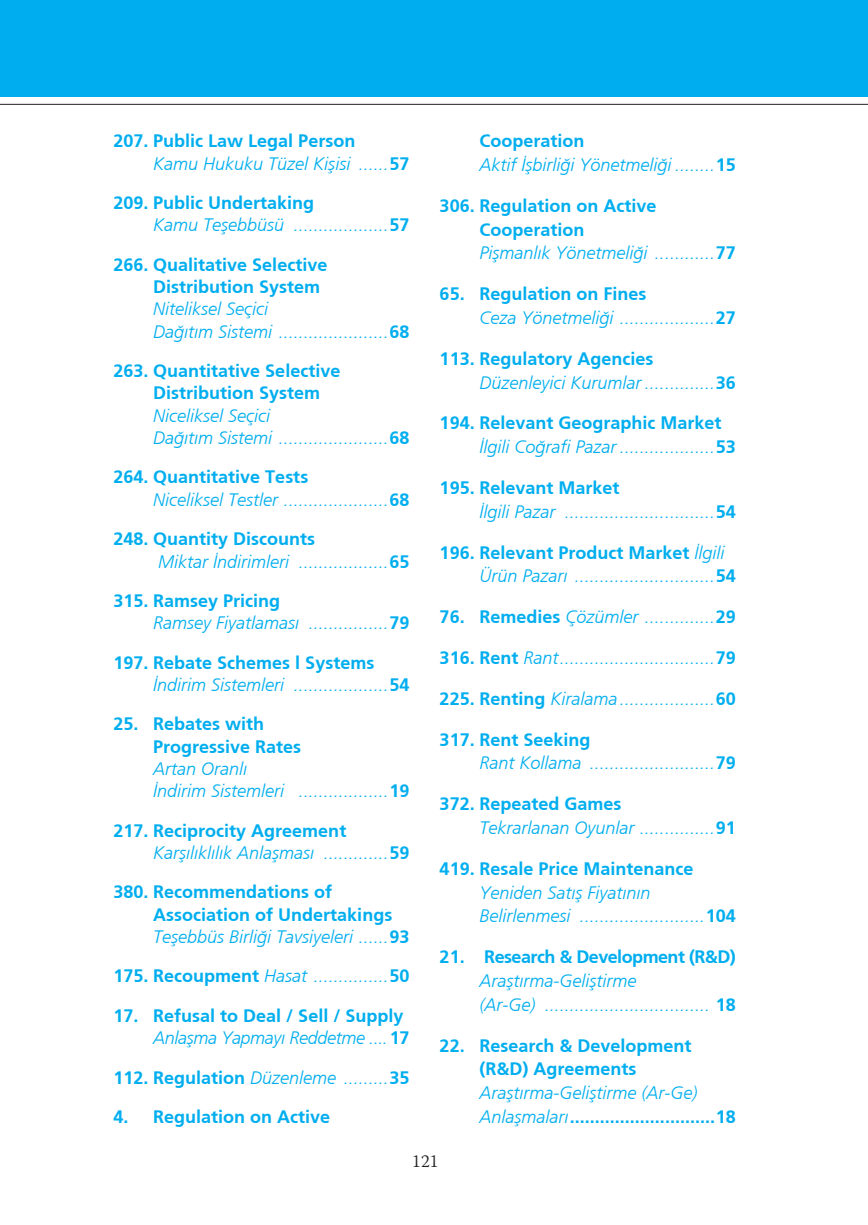
<style>
.page{position:relative;width:868px;height:1225px;background:#fff}
.page>*{position:absolute;margin:0;border:0;box-sizing:border-box;transform-origin:0 0}
.t1{font:italic 300 18px/23.8px "Frutiger";color:#00aeef}
.t2{font:700 18px/22.4px "Frutiger";color:#00aeef}
.t3{font:700 18px "Frutiger";letter-spacing:-.03em;color:#00aeef}
.t4{font:300 18px "Warnock Pro";color:#231f20}
.s1{font-weight:700;font-style:normal}
.s2{font-weight:300;font-style:italic}
</style>
<div class="page">
<div style="left:0;top:0;width:867px;height:96px;background:#00aeef"></div>
<hr style="left:0;top:104px;width:867px;height:1px;background:#231f20">
<p class="t1" style="left:153px;top:130px;width:258px;line-height:22.4px;text-indent:-40px"><span class="s1">207. Public Law Legal Person<br></span>Kamu Hukuku Tüzel Kişisi ......<span class="s1">57</span></p>
<p class="t1" style="left:153px;top:191px;width:258px;line-height:22.4px;text-indent:-40px"><span class="s1">209. Public Undertaking<br></span>Kamu Teşebbüsü ...................<span class="s1">57</span></p>
<p class="t2" style="left:153px;top:253px;width:176px;text-indent:-40px">266. Qualitative Selective<br>Distribution System</p>
<p class="t1" style="left:153px;top:298px;width:258px;line-height:22.4px">Niteliksel Seçici<br>Dağıtım Sistemi ......................<span class="s1">68</span></p>
<p class="t2" style="left:153px;top:359px;width:189px;text-indent:-40px">263. Quantitative Selective<br>Distribution System</p>
<p class="t1" style="left:153px;top:404px;width:258px;line-height:22.4px">Niceliksel Seçici<br>Dağıtım Sistemi ......................<span class="s1">68</span></p>
<p class="t1" style="left:153px;top:466px;width:258px;line-height:22.4px;text-indent:-40px"><span class="s1">264. Quantitative Tests<br></span>Niceliksel Testler .....................<span class="s1">68</span></p>
<p class="t1" style="left:158px;top:528px;width:253px;line-height:22.4px;text-indent:-45px"><span class="s1">248. Quantity Discounts<br></span>Miktar İndirimleri ..................<span class="s1">65</span></p>
<p class="t1" style="left:153px;top:589px;width:258px;line-height:22.4px;text-indent:-40px"><span class="s1">315. Ramsey Pricing<br></span>Ramsey Fiyatlaması ................<span class="s1">79</span></p>
<p class="t1" style="left:153px;top:651px;width:258px;line-height:22.4px;text-indent:-40px"><span class="s1">197. Rebate Schemes l Systems<br></span>İndirim Sistemleri ...................<span class="s1">54</span></p>
<p class="t2" style="left:153px;top:712px;width:150px;text-indent:-40px">25. Rebates with<br>Progressive Rates</p>
<p class="t1" style="left:153px;top:757px;width:258px;line-height:22.4px">Artan Oranlı<br>İndirim Sistemleri ..................<span class="s1">19</span></p>
<p class="t1" style="left:153px;top:819px;width:258px;line-height:22.4px;text-indent:-40px"><span class="s1">217. Reciprocity Agreement<br></span>Karşılıklılık Anlaşması .............<span class="s1">59</span></p>
<p class="t2" style="left:153px;top:881px;width:258px;text-indent:-40px">380. Recommendations of<br>Association of Undertakings<br><span class="s2">Teşebbüs Birliği Tavsiyeleri ......</span>93</p>
<p class="t1" style="left:113px;top:964px;width:297px"><span class="s1">175. Recoupment</span> Hasat ...............<span class="s1">50</span></p>
<p class="t2" style="left:153px;top:1004px;width:258px;text-indent:-40px">17. Refusal to Deal / Sell / Supply<br><span class="s2">Anlaşma Yapmayı Reddetme ....</span>17</p>
<p class="t1" style="left:113px;top:1065px;width:297px"><span class="s1">112. Regulation</span> Düzenleme .........<span class="s1">35</span></p>
<p class="t2" style="left:113px;top:1105px;width:218px">4. Regulation on Active</p>
<p class="t1" style="left:479px;top:129px;width:258px"><span class="s1">Cooperation<br></span>Aktif İşbirliği Yönetmeliği ........<span class="s1">15</span></p>
<p class="t2" style="left:479px;top:193px;width:258px;line-height:23.8px;text-indent:-40px">306. Regulation on Active<br>Cooperation<br><span class="s2">Pişmanlık Yönetmeliği ............</span>77</p>
<p class="t1" style="left:479px;top:282px;width:258px;text-indent:-40px"><span class="s1">65. Regulation on Fines<br></span>Ceza Yönetmeliği ...................<span class="s1">27</span></p>
<p class="t1" style="left:479px;top:347px;width:258px;text-indent:-40px"><span class="s1">113. Regulatory Agencies<br></span>Düzenleyici Kurumlar ..............<span class="s1">36</span></p>
<p class="t1" style="left:479px;top:411px;width:258px;text-indent:-40px"><span class="s1">194. Relevant Geographic Market<br></span>İlgili Coğrafi Pazar ...................<span class="s1">53</span></p>
<p class="t1" style="left:479px;top:476px;width:258px;text-indent:-40px"><span class="s1">195. Relevant Market<br></span>İlgili Pazar ..............................<span class="s1">54</span></p>
<p class="t1" style="left:479px;top:540px;width:258px;text-indent:-40px"><span class="s1">196. Relevant Product Market</span> İlgili<br>Ürün Pazarı ............................<span class="s1">54</span></p>
<p class="t1" style="left:439px;top:605px;width:297px"><span class="s1">76. Remedies</span> Çözümler ..............<span class="s1">29</span></p>
<p class="t1" style="left:439px;top:646px;width:297px"><span class="s1">316. Rent</span> Rant...............................<span class="s1">79</span></p>
<p class="t1" style="left:439px;top:686px;width:297px"><span class="s1">225. Renting</span> Kiralama ...................<span class="s1">60</span></p>
<p class="t1" style="left:479px;top:727px;width:258px;text-indent:-40px"><span class="s1">317. Rent Seeking<br></span>Rant Kollama .........................<span class="s1">79</span></p>
<p class="t1" style="left:479px;top:792px;width:258px;text-indent:-40px"><span class="s1">372. Repeated Games<br></span>Tekrarlanan Oyunlar ...............<span class="s1">91</span></p>
<p class="t2" style="left:439px;top:857px;width:255px">419. Resale Price Maintenance</p>
<p class="t1" style="left:479px;top:880px;width:258px">Yeniden Satış Fiyatının<br>Belirlenmesi .........................<span class="s1">104</span></p>
<p class="t3" style="left:439px;top:946px;width:298px">21. Research &amp; Development (R&amp;D)</p>
<p class="t1" style="left:479px;top:968px;width:258px">Araştırma-Geliştirme<br>(Ar-Ge) ................................. <span class="s1">18</span></p>
<p class="t2" style="left:479px;top:1033px;width:214px;line-height:23.8px;text-indent:-40px">22. Research &amp; Development (R&amp;D) Agreements</p>
<p class="t1" style="left:479px;top:1081px;width:258px">Araştırma-Geliştirme (Ar-Ge)<br>Anlaşmaları<span class="s1">.............................18</span></p>
<p class="t4" style="left:412px;top:1149px;width:28px">121</p>
</div>
